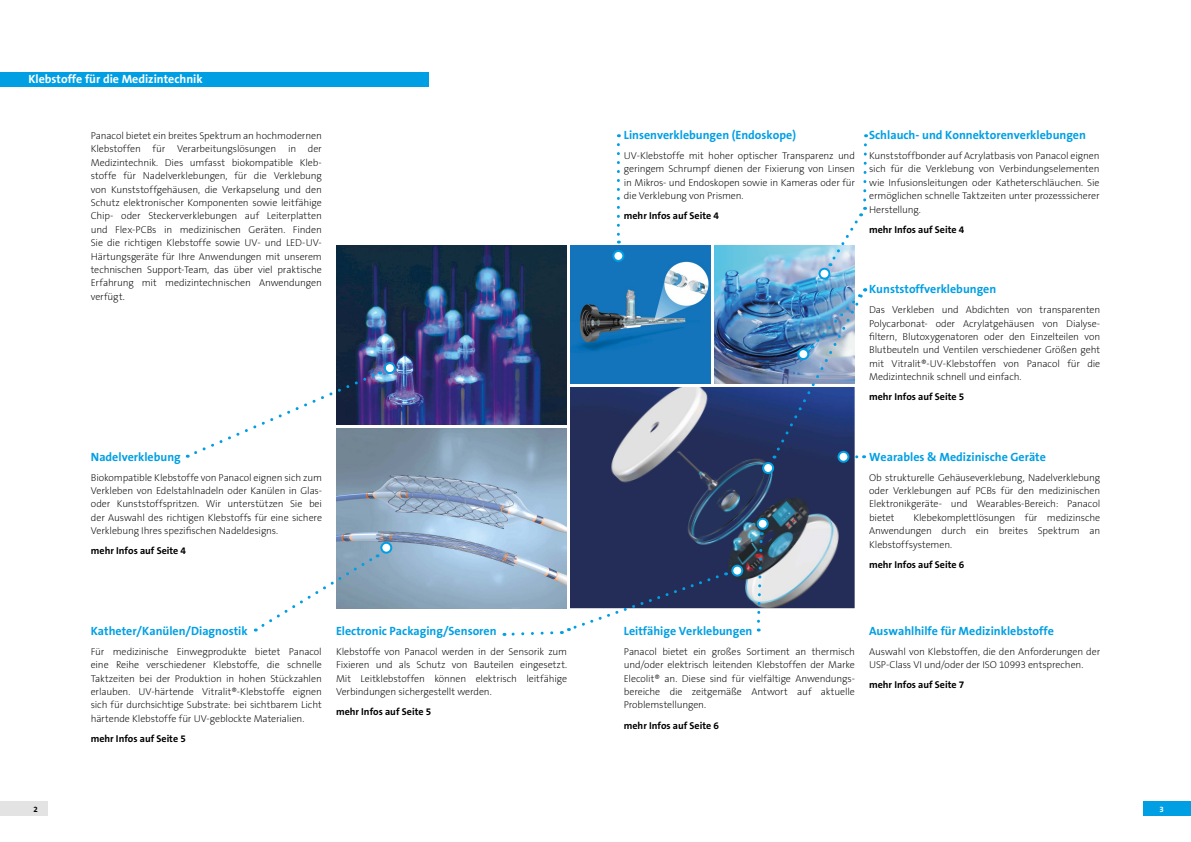
<style>
.page{position:relative;width:1191px;height:842px;background:#fff}
.page>*{position:absolute;margin:0;border:0;box-sizing:border-box;transform-origin:0 0}
.t1{font:700 12px "The Sans B7";color:#009fe3}
.t2{font:700 12px "The Sans B7";color:#fff}
.t3{font:200 10px/13.4px "The Sans B2";letter-spacing:-.01em;color:#000;text-align:justify}
.t4{font:700 10px "The Sans B7";color:#000}
.t5{font:700 8px "The Sans B7";color:#000}
.t6{font:700 8px "The Sans B7";color:#fff}
</style>
<div class="page">
<div style="left:0;top:72px;width:429px;height:14px;background:#009fe3"></div>
<div style="left:0;top:801px;width:48px;height:15px;background:#e3e3e3"></div>
<div style="left:1142px;top:801px;width:49px;height:15px;background:#009fe3"></div>
<img style="left:570px;top:387px;width:284px;height:221px">
<svg style="left:617px;top:145px;width:3px;height:99px"></svg>
<svg style="left:568px;top:572px;width:158px;height:59px"></svg>
<div style="left:732px;top:566px;width:10px;height:10px;background:#fff;border-radius:50%"></div>
<div style="left:731px;top:565px;width:12px;height:12px;border:2px solid #009fe3;border-radius:50%"></div>
<svg style="left:504px;top:631px;width:50px;height:5px"></svg>
<img style="left:336px;top:245px;width:231px;height:363px">
<img style="left:714px;top:245px;width:140px;height:139px">
<img style="left:570px;top:245px;width:140px;height:139px">
<svg style="left:755px;top:532px;width:9px;height:99px"></svg>
<div style="left:757px;top:519px;width:10px;height:10px;background:#fff;border-radius:50%"></div>
<div style="left:756px;top:518px;width:12px;height:12px;border:2px solid #009fe3;border-radius:50%"></div>
<hr style="left:567px;top:245px;width:2px;height:369px;background:#fff">
<hr style="left:329px;top:425px;width:238px;height:3px;background:#fff">
<svg style="left:187px;top:360px;width:227px;height:98px"></svg>
<div style="left:381px;top:543px;width:10px;height:10px;background:#fff;border-radius:50%"></div>
<div style="left:380px;top:542px;width:12px;height:12px;border:2px solid #009fe3;border-radius:50%"></div>
<svg style="left:255px;top:554px;width:123px;height:77px"></svg>
<div style="left:613px;top:251px;width:10px;height:10px;background:#fff;border-radius:50%"></div>
<div style="left:612px;top:250px;width:12px;height:12px;border:2px solid #009fe3;border-radius:50%"></div>
<div style="left:819px;top:269px;width:10px;height:10px;background:#fff;border-radius:50%"></div>
<div style="left:818px;top:268px;width:12px;height:12px;border:2px solid #009fe3;border-radius:50%"></div>
<svg style="left:828px;top:134px;width:40px;height:132px"></svg>
<div style="left:763px;top:463px;width:10px;height:10px;background:#fff;border-radius:50%"></div>
<div style="left:762px;top:462px;width:12px;height:12px;border:2px solid #009fe3;border-radius:50%"></div>
<img style="left:774px;top:288px;width:92px;height:171px">
<div style="left:838px;top:452px;width:10px;height:10px;background:#fff;border-radius:50%"></div>
<div style="left:837px;top:451px;width:12px;height:12px;border:2px solid #009fe3;border-radius:50%"></div>
<p class="t2" style="left:28px;top:73px;width:176px">Klebstoffe für die Medizintechnik</p>
<p class="t3" style="left:91px;top:129px;width:233px">Panacol bietet ein breites Spektrum an hochmodernen Klebstoffen für Verarbeitungslösungen in der Medizintechnik. Dies umfasst biokompatible Kleb&shy;stoffe für Nadelverklebungen, für die Verklebung von Kunststoffgehäusen, die Verkapselung und den Schutz elektronischer Komponenten sowie leitfähige Chip- oder Steckerverklebungen auf Leiterplatten und Flex-PCBs in medizinischen Geräten. Finden Sie die richtigen Klebstoffe sowie UV- und LED-UV-Härtungsgeräte für Ihre Anwendungen mit unserem technischen Support-Team, das über viel praktische Erfahrung mit medizintechnischen Anwendungen verfügt.</p>
<p class="t1" style="left:91px;top:450px;width:91px">Nadelverklebung</p>
<p class="t3" style="left:91px;top:471px;width:233px">Biokompatible Klebstoffe von Panacol eignen sich zum Verkleben von Edelstahlnadeln oder Kanülen in Glas&shy;oder Kunststoffspritzen. Wir unterstützen Sie bei der Auswahl des richtigen Klebstoffs für eine sichere Verklebung Ihres spezifischen Nadeldesigns.</p>
<p class="t4" style="left:91px;top:546px;width:97px">mehr Infos auf Seite 4</p>
<p class="t1" style="left:91px;top:624px;width:158px">Katheter/Kanülen/Diagnostik</p>
<p class="t3" style="left:91px;top:645px;width:233px">Für medizinische Einwegprodukte bietet Panacol eine Reihe verschiedener Klebstoffe, die schnelle Taktzeiten bei der Produktion in hohen Stückzahlen erlauben. UV-härtende Vitralit®-Klebstoffe eignen sich für durchsichtige Substrate: bei sichtbarem Licht härtende Klebstoffe für UV-geblockte Materialien.</p>
<p class="t4" style="left:91px;top:733px;width:97px">mehr Infos auf Seite 5</p>
<p class="t1" style="left:336px;top:624px;width:162px">Electronic Packaging/Sensoren</p>
<p class="t3" style="left:336px;top:645px;width:233px">Klebstoffe von Panacol werden in der Sensorik zum Fixieren und als Schutz von Bauteilen eingesetzt.<br>Mit Leitklebstoffen können elektrisch leitfähige Verbindungen sichergestellt werden.</p>
<p class="t4" style="left:336px;top:706px;width:97px">mehr Infos auf Seite 5</p>
<p class="t1" style="left:624px;top:129px;width:174px">Linsenverklebungen (Endoskope)</p>
<p class="t3" style="left:624px;top:149px;width:233px">UV-Klebstoffe mit hoher optischer Transparenz und geringem Schrumpf dienen der Fixierung von Linsen in Mikros- und Endoskopen sowie in Kameras oder für die Verklebung von Prismen.</p>
<p class="t4" style="left:624px;top:211px;width:97px">mehr Infos auf Seite 4</p>
<p class="t1" style="left:869px;top:129px;width:218px">Schlauch- und Konnektorenverklebungen</p>
<p class="t3" style="left:869px;top:149px;width:232px">Kunststoffbonder auf Acrylatbasis von Panacol eignen sich für die Verklebung von Verbindungselementen wie Infusionsleitungen oder Katheterschläuchen. Sie ermöglichen schnelle Taktzeiten unter prozesssicherer Herstellung.</p>
<p class="t4" style="left:869px;top:224px;width:97px">mehr Infos auf Seite 4</p>
<p class="t1" style="left:869px;top:283px;width:129px">Kunststoffverklebungen</p>
<p class="t3" style="left:869px;top:303px;width:233px">Das Verkleben und Abdichten von transparenten Polycarbonat- oder Acrylatgehäusen von Dialyse&shy;filtern, Blutoxygenatoren oder den Einzelteilen von Blutbeuteln und Ventilen verschiedener Größen geht mit Vitralit®-UV-Klebstoffen von Panacol für die Medizintechnik schnell und einfach.</p>
<p class="t4" style="left:869px;top:392px;width:97px">mehr Infos auf Seite 5</p>
<p class="t1" style="left:869px;top:450px;width:178px">Wearables &amp; Medizinische Geräte</p>
<p class="t3" style="left:869px;top:471px;width:233px">Ob strukturelle Gehäuseverklebung, Nadelverklebung oder Verklebungen auf PCBs für den medizinischen Elektronikgeräte- und Wearables-Bereich: Panacol bietet</p>
<p class="t3" style="left:869px;top:511px;width:233px;text-indent:44px">Klebekomplettlösungen für medizinsche Anwendungen durch ein breites Spektrum an Klebstoffsystemen.</p>
<p class="t4" style="left:869px;top:559px;width:97px">mehr Infos auf Seite 6</p>
<p class="t1" style="left:624px;top:624px;width:130px">Leitfähige Verklebungen</p>
<p class="t3" style="left:624px;top:645px;width:233px">Panacol bietet ein großes Sortiment an thermisch und/oder elektrisch leitenden Klebstoffen der Marke Elecolit® an. Diese sind für vielfältige Anwendungs&shy;bereiche die zeitgemäße Antwort auf aktuelle Problemstellungen.</p>
<p class="t4" style="left:624px;top:720px;width:97px">mehr Infos auf Seite 6</p>
<p class="t1" style="left:869px;top:624px;width:186px">Auswahlhilfe für Medizinklebstoffe</p>
<p class="t3" style="left:869px;top:645px;width:233px">Auswahl von Klebstoffen, die den Anforderungen der<br>USP-Class VI und/oder der ISO 10993 entsprechen.</p>
<p class="t4" style="left:869px;top:680px;width:97px">mehr Infos auf Seite 7</p>
<p class="t5" style="left:33px;top:805px;width:6px">2</p>
<p class="t6" style="left:1159px;top:805px;width:6px">3</p>
</div>
